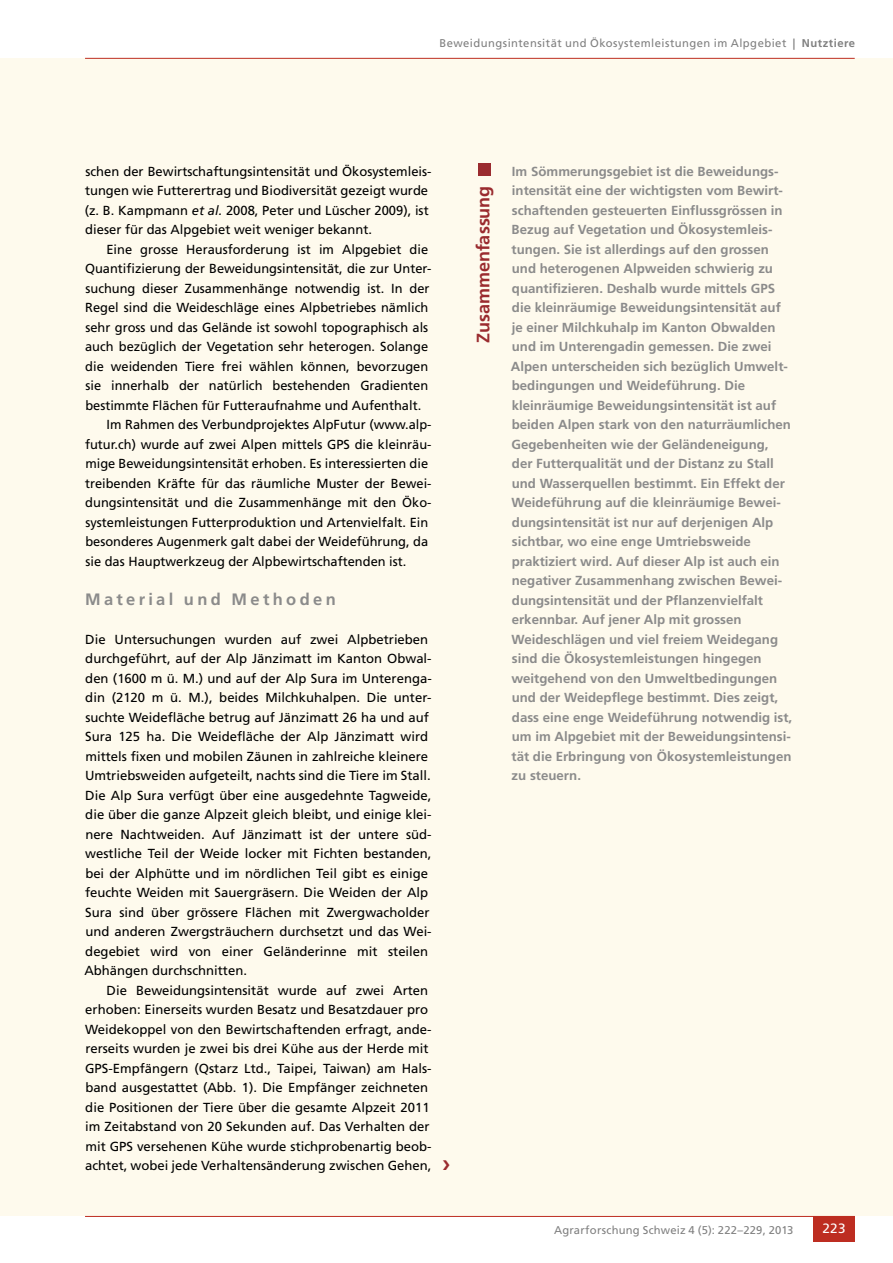
<style>
.page{position:relative;width:893px;height:1263px;background:#fff}
.page>*{position:absolute;margin:0;border:0;box-sizing:border-box;transform-origin:0 0}
.t1{font:700 18px "Frutiger LT Std";color:#9a2b2f}
.t2{font:700 16.5px "Frutiger LT Std";letter-spacing:.2em;color:#8b8b8b}
.t3{font:13.5px "Frutiger LT Std";color:#fff}
.t4{font:13.2px/19.5px "Frutiger LT Std";color:#000}
.t5{font:700 13.2px/19.5px "Frutiger LT Std";color:#8b8b8b}
.t6{font:11.25px "Frutiger LT Std";letter-spacing:.035em;color:#808080}
.s1{font-weight:700}
.s2{font-style:italic}
</style>
<div class="page">
<div style="left:813px;top:1216px;width:42px;height:26px;background:#bd2d21"></div>
<div style="left:0;top:58px;width:893px;height:1158px;background:#fefaed"></div>
<div style="left:478px;top:163px;width:13px;height:13px;background:#9a2b2f"></div>
<hr style="left:85px;top:1216px;width:770px;height:1px;background:#bd2d21">
<hr style="left:85px;top:58px;width:770px;height:1px;background:#bd2d21">
<p class="t6" style="left:440px;top:36px;width:417px">Beweidungsintensität und Ökosystemleistungen im Alpgebiet <span class="s1">| Nutztiere</span></p>
<p class="t4" style="left:85px;top:161px;width:348px">schen der Bewirtschaftungsintensität und Ökosystemleis&shy;tungen wie Futterertrag und Biodiversität gezeigt wurde (z. B. Kampmann <span class="s2">et al.</span> 2008, Peter und Lüscher 2009), ist dieser für das Alpgebiet weit weniger bekannt.</p>
<p class="t4" style="left:106px;top:239px;width:323px">Eine grosse Herausforderung ist im Alpgebiet die</p>
<p class="t4" style="left:85px;top:259px;width:348px">Quantifizierung der Beweidungsintensität, die zur Unter-</p>
<p class="t4" style="left:85px;top:278px;width:346px">suchung dieser Zusammenhänge notwendig ist. In der</p>
<p class="t4" style="left:85px;top:298px;width:344px">Regel sind die Weideschläge eines Alpbetriebes nämlich</p>
<p class="t4" style="left:85px;top:317px;width:344px">sehr gross und das Gelände ist sowohl topographisch als</p>
<p class="t4" style="left:85px;top:337px;width:344px">auch bezüglich der Vegetation sehr heterogen. Solange</p>
<p class="t4" style="left:85px;top:356px;width:344px">die weidenden Tiere frei wählen können, bevorzugen</p>
<p class="t4" style="left:85px;top:376px;width:344px">sie innerhalb der natürlich bestehenden Gradienten</p>
<p class="t4" style="left:85px;top:395px;width:337px">bestimmte Flächen für Futteraufnahme und Aufenthalt.</p>
<p class="t4" style="left:107px;top:415px;width:326px">Im Rahmen des Verbundprojektes AlpFutur (www.alp-</p>
<p class="t4" style="left:85px;top:434px;width:348px">futur.ch) wurde auf zwei Alpen mittels GPS die kleinräu-</p>
<p class="t4" style="left:85px;top:454px;width:344px">mige Beweidungsintensität erhoben. Es interessierten die</p>
<p class="t4" style="left:85px;top:473px;width:348px">treibenden Kräfte für das räumliche Muster der Bewei-</p>
<p class="t4" style="left:85px;top:493px;width:348px">dungsintensität und die Zusammenhänge mit den Öko-</p>
<p class="t4" style="left:85px;top:512px;width:344px">systemleistungen Futterproduktion und Artenvielfalt. Ein</p>
<p class="t4" style="left:85px;top:532px;width:344px">besonderes Augenmerk galt dabei der Weideführung, da</p>
<p class="t4" style="left:85px;top:551px;width:322px">sie das Hauptwerkzeug der Alpbewirtschaftenden ist.</p>
<p class="t2" style="left:85px;top:589px;width:252px">Material und Methoden</p>
<p class="t4" style="left:84px;top:629px;width:349px">Die Untersuchungen wurden auf zwei Alpbetrieben durchgeführt, auf der Alp Jänzimatt im Kanton Obwal&shy;den (1600 m ü. M.) und auf der Alp Sura im Unterenga&shy;din (2120 m ü. M.), beides Milchkuhalpen. Die unter&shy;suchte Weidefläche betrug auf Jänzimatt 26 ha und auf Sura 125 ha. Die Weidefläche der Alp Jänzimatt wird mittels fixen und mobilen Zäunen in zahlreiche kleinere Umtriebsweiden aufgeteilt, nachts sind die Tiere im Stall.<br>Die Alp Sura verfügt über eine ausgedehnte Tagweide, die über die ganze Alpzeit gleich bleibt, und einige klei&shy;nere Nachtweiden. Auf Jänzimatt ist der untere süd&shy;westliche Teil der Weide locker mit Fichten bestanden, bei der Alphütte und im nördlichen Teil gibt es einige feuchte Weiden mit Sauergräsern. Die Weiden der Alp Sura sind über grössere Flächen mit Zwergwacholder und anderen Zwergsträuchern durchsetzt und das Wei&shy;degebiet wird von einer Geländerinne mit steilen Abhängen durchschnitten.</p>
<p class="t4" style="left:85px;top:980px;width:348px;text-indent:21px">Die Beweidungsintensität wurde auf zwei Arten erhoben: Einerseits wurden Besatz und Besatzdauer pro Weidekoppel von den Bewirtschaftenden erfragt, ande&shy;rerseits wurden je zwei bis drei Kühe aus der Herde mit GPS-Empfängern (Qstarz Ltd., Taipei, Taiwan) am Hals&shy;band ausgestattet (Abb. 1). Die Empfänger zeichneten die Positionen der Tiere über die gesamte Alpzeit 2011 im Zeitabstand von 20 Sekunden auf. Das Verhalten der mit GPS versehenen Kühe wurde stichprobenartig beob&shy;achtet, wobei jede Verhaltensänderung zwischen Gehen,</p>
<h1 class="t1" style="left:472px;top:343px;width:158px;rotate:-90deg">Zusammenfassung</h1>
<p class="t5" style="left:511px;top:161px;width:283px">Im Sömmerungsgebiet ist die Beweidungs&shy;intensität eine der wichtigsten vom Bewirt&shy;schaftenden gesteuerten Einflussgrössen in Bezug auf Vegetation und Ökosystemleis&shy;tungen. Sie ist allerdings auf den grossen und heterogenen Alpweiden schwierig zu quantifizieren. Deshalb wurde mittels GPS die kleinräumige Beweidungsintensität auf je einer Milchkuhalp im Kanton Obwalden und im Unterengadin gemessen. Die zwei Alpen unterscheiden sich bezüglich Umwelt&shy;bedingungen und Weideführung. Die kleinräumige Beweidungsintensität ist auf beiden Alpen stark von den naturräumlichen Gegebenheiten wie der Geländeneigung,<br>der Futterqualität und der Distanz zu Stall und Wasserquellen bestimmt. Ein Effekt der Weideführung auf die kleinräumige Bewei&shy;dungsintensität ist nur auf derjenigen Alp sichtbar, wo eine enge Umtriebsweide praktiziert wird. Auf dieser Alp ist auch ein negativer Zusammenhang zwischen Bewei&shy;dungsintensität und der Pflanzenvielfalt erkennbar. Auf jener Alp mit grossen Weideschlägen und viel freiem Weidegang sind die Ökosystemleistungen hingegen weitgehend von den Umweltbedingungen und der Weidepflege bestimmt. Dies zeigt, dass eine enge Weideführung notwendig ist, um im Alpgebiet mit der Beweidungsintensi&shy;tät die Erbringung von Ökosystemleistungen zu steuern.</p>
<p class="t6" style="left:554px;top:1223px;width:241px">Agrarforschung Schweiz 4 (5): 222–229, 2013</p>
<p class="t3" style="left:822px;top:1221px;width:25px">223</p>
</div>
